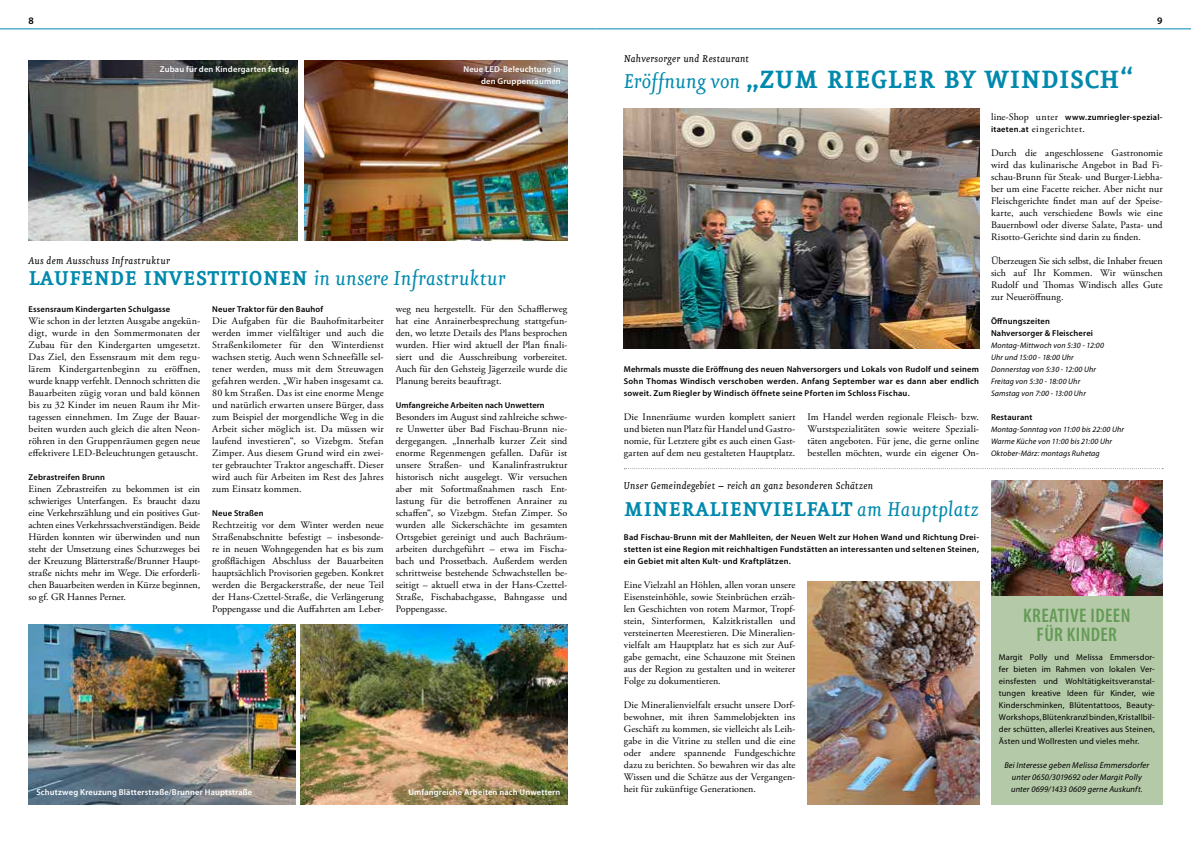
<style>
.page{position:relative;width:1191px;height:842px;background:#fff}
.page>*{position:absolute;margin:0;border:0;box-sizing:border-box;transform-origin:0 0}
.t1{font:700 30px "Eureka";color:#0089ad}
.t2{font:700 24px "Eureka";color:#0089ad}
.t3{font:600 condensed 19.7px/19.5px "Myriad";letter-spacing:.02em;color:#639a55;text-align:center}
.t4{font:italic 12px "Eureka";letter-spacing:.015em;color:#000}
.t5{font:10px/12px "Adobe Garamond Pro";letter-spacing:.01em;color:#000;text-align:justify}
.t6{font:10px "Adobe Garamond Pro";letter-spacing:.05em;color:#000}
.t7{font:600 10px "Myriad Pro";color:#000}
.t8{font:600 8.5px/12px "Myriad Pro";letter-spacing:.02em;color:#000;text-align:justify}
.t9{font:8.5px/12px "Myriad Pro";letter-spacing:.015em;color:#000;text-align:justify}
.t10{font:600 8.5px/12px "Myriad Pro";letter-spacing:.02em;color:#fff;text-align:right}
.t11{font:italic 8.5px/12px "Myriad Pro";letter-spacing:.015em;color:#000;text-align:center}
.t12{font:italic 8px/12px "Myriad Pro";letter-spacing:.015em;color:#000}
.s1{font-weight:400;font-style:italic}
.s2{font-weight:400;font-style:italic;font-size:24px}
.s3{font-family:"Adobe Garamond Pro";font-weight:400;font-size:10px}
.s4{font-family:"Myriad Pro";font-weight:600;font-size:8.5px}
</style>
<div class="page">
<img style="left:304px;top:60px;width:263px;height:180px">
<div style="left:991px;top:504px;width:171px;height:300px;background:#b4c9a7"></div>
<img style="left:624px;top:108px;width:355px;height:240px">
<svg style="left:624px;top:468px;width:539px;height:1px"></svg>
<img style="left:29px;top:60px;width:269px;height:180px">
<img style="left:29px;top:624px;width:266px;height:180px">
<img style="left:301px;top:624px;width:266px;height:180px">
<img style="left:991px;top:480px;width:171px;height:115px">
<img style="left:807px;top:581px;width:172px;height:223px">
<hr style="left:0;top:29px;width:595px;height:1px;background:#0089ad">
<hr style="left:595px;top:29px;width:596px;height:1px;background:#0089ad">
<p class="t7" style="left:28px;top:14px;width:7px">8</p>
<p class="t7" style="left:1157px;top:14px;width:7px">9</p>
<p class="t10" style="left:160px;top:63px;width:131px">Zubau für den Kindergarten fertig</p>
<p class="t10" style="left:463px;top:63px;width:99px">Neue LED-Beleuchtung in den Gruppenräumen</p>
<p class="t4" style="left:28px;top:255px;width:143px">Aus dem Ausschuss Infrastruktur</p>
<h2 class="t2" style="left:28px;top:267px;width:479px">LAUFENDE INVESTITIONEN <span class="s1">in unsere Infrastruktur</span></h2>
<p class="t8" style="left:29px;top:303px;width:143px">Essensraum Kindergarten Schulgasse</p>
<p class="t5" style="left:29px;top:315px;width:173px">Wie schon in der letzten Ausgabe angekün&shy;digt, wurde in den Sommermonaten der Zubau für den Kindergarten umgesetzt.<br>Das Ziel, den Essensraum mit dem regu&shy;lärem Kindergartenbeginn zu eröffnen, wurde knapp verfehlt. Dennoch schritten die Bauarbeiten zügig voran und bald können bis zu 32 Kinder im neuen Raum ihr Mit&shy;tagessen einnehmen. Im Zuge der Bauar&shy;beiten wurden auch gleich die alten Neon&shy;röhren in den Gruppenräumen gegen neue effektivere LED-Beleuchtungen getauscht.</p>
<p class="t8" style="left:29px;top:471px;width:78px">Zebrastreifen Brunn</p>
<p class="t5" style="left:29px;top:483px;width:173px">Einen Zebrastreifen zu bekommen ist ein schwieriges Unterfangen. Es braucht dazu eine Verkehrszählung und ein positives Gut&shy;achten eines Verkehrssachverständigen. Beide Hürden konnten wir überwinden und nun steht der Umsetzung eines Schutzweges bei der Kreuzung Blätterstraße/Brunner Haupt&shy;straße nichts mehr im Wege. Die erforderli&shy;chen Bauarbeiten werden in Kürze beginnen, so gf. GR Hannes Perner.</p>
<p class="t5" style="left:396px;top:303px;width:173px">weg neu hergestellt. Für den Schafflerweg hat eine Anrainerbesprechung stattgefun&shy;den, wo letzte Details des Plans besprochen wurden. Hier wird aktuell der Plan finali&shy;siert und die Ausschreibung vorbereitet.<br>Auch für den Gehsteig Jägerzeile wurde die Planung bereits beauftragt.</p>
<p class="t8" style="left:396px;top:399px;width:150px">Umfangreiche Arbeiten nach Unwettern</p>
<p class="t5" style="left:396px;top:411px;width:173px">Besonders im August sind zahlreiche schwe&shy;re Unwetter über Bad Fischau-Brunn nie&shy;dergegangen. „Innerhalb kurzer Zeit sind enorme Regenmengen gefallen. Dafür ist unsere Straßen- und Kanalinfrastruktur historisch nicht ausgelegt. Wir versuchen aber mit Sofortmaßnahmen rasch Ent&shy;lastung für die betroffenen Anrainer zu schaffen“, so Vizebgm. Stefan Zimper. So wurden alle Sickerschächte im gesamten Ortsgebiet gereinigt und auch Bachräum&shy;arbeiten durchgeführt – etwa im Fischa&shy;bach und Prossetbach. Außerdem werden schrittweise bestehende Schwachstellen be&shy;seitigt – aktuell etwa in der Hans-Czettel-Straße, Fischabachgasse, Bahngasse und Poppengasse.</p>
<p class="t8" style="left:212px;top:303px;width:112px">Neuer Traktor für den Bauhof</p>
<p class="t5" style="left:212px;top:315px;width:173px">Die Aufgaben für die Bauhofmitarbeiter werden immer vielfältiger und auch die Straßenkilometer für den Winterdienst wachsen stetig. Auch wenn Schneefälle sel&shy;tener werden, muss mit dem Streuwagen gefahren werden. „Wir haben insgesamt ca.<br>80 km Straßen. Das ist eine enorme Menge und natürlich erwarten unsere Bürger, dass zum Beispiel der morgendliche Weg in die Arbeit sicher möglich ist. Da müssen wir laufend investieren“, so Vizebgm. Stefan Zimper. Aus diesem Grund wird ein zwei&shy;ter gebrauchter Traktor angeschafft. Dieser wird auch für Arbeiten im Rest des Jahres zum Einsatz kommen.</p>
<p class="t8" style="left:212px;top:507px;width:53px">Neue Straßen</p>
<p class="t5" style="left:212px;top:519px;width:173px">Rechtzeitig vor dem Winter werden neue Straßenabschnitte befestigt – insbesonde&shy;re in neuen Wohngegenden hat es bis zum großflächigen Abschluss der Bauarbeiten hauptsächlich Provisorien gegeben. Konkret werden die Bergackerstraße, der neue Teil der Hans-Czettel-Straße, die Verlängerung Poppengasse und die Auffahrten am Leber-</p>
<p class="t10" style="left:36px;top:786px;width:217px">Schutzweg Kreuzung Blätterstraße/Brunner Hauptstraße</p>
<p class="t10" style="left:408px;top:786px;width:153px">Umfangreiche Arbeiten nach Unwettern</p>
<p class="t4" style="left:624px;top:53px;width:127px">Nahversorger und Restaurant</p>
<h1 class="t1" style="left:624px;top:66px;width:511px"><span class="s2">Eröffnung von</span> „ZUM RIEGLER BY WINDISCH“</h1>
<p class="t8" style="left:624px;top:363px;width:357px">Mehrmals musste die Eröffnung des neuen Nahversorgers und Lokals von Rudolf und seinem Sohn Thomas Windisch verschoben werden. Anfang September war es dann aber endlich soweit. Zum Riegler by Windisch öffnete seine Pforten im Schloss Fischau.</p>
<p class="t5" style="left:624px;top:411px;width:173px">Die Innenräume wurden komplett saniert und bieten nun Platz für Handel und Gastro&shy;nomie, für Letztere gibt es auch einen Gast&shy;garten auf dem neu gestalteten Hauptplatz.</p>
<p class="t5" style="left:807px;top:411px;width:173px">Im Handel werden regionale Fleisch- bzw.<br>Wurstspezialitäten sowie weitere Speziali&shy;täten angeboten. Für jene, die gerne online bestellen möchten, wurde ein eigener On-</p>
<p class="t4" style="left:624px;top:480px;width:251px">Unser Gemeindegebiet – reich an ganz besonderen Schätzen</p>
<h2 class="t2" style="left:624px;top:498px;width:357px">MINERALIENVIELFALT <span class="s1">am Hauptplatz</span></h2>
<p class="t8" style="left:624px;top:531px;width:357px">Bad Fischau-Brunn mit der Mahlleiten, der Neuen Welt zur Hohen Wand und Richtung Drei&shy;stetten ist eine Region mit reichhaltigen Fundstätten an interessanten und seltenen Steinen, ein Gebiet mit alten Kult- und Kraftplätzen.</p>
<p class="t5" style="left:624px;top:579px;width:173px">Eine Vielzahl an Höhlen, allen voran unsere Eisensteinhöhle, sowie Steinbrüchen erzäh&shy;len Geschichten von rotem Marmor, Tropf&shy;stein, Sinterformen, Kalzitkristallen und versteinerten Meerestieren. Die Mineralien&shy;vielfalt am Hauptplatz hat es sich zur Auf&shy;gabe gemacht, eine Schauzone mit Steinen aus der Region zu gestalten und in weiterer Folge zu dokumentieren.</p>
<p class="t5" style="left:624px;top:699px;width:173px">Die Mineralienvielfalt ersucht unsere Dorf&shy;bewohner, mit ihren Sammelobjekten ins Geschäft zu kommen, sie vielleicht als Leih&shy;gabe in die Vitrine zu stellen und die eine oder andere spannende Fundgeschichte dazu zu berichten. So bewahren wir das alte Wissen und die Schätze aus der Vergangen&shy;heit für zukünftige Generationen.</p>
<p class="t8" style="left:991px;top:111px;width:173px"><span class="s3">line-Shop unter</span> www.zumriegler-spezial-</p>
<p class="t6" style="left:991px;top:123px;width:96px"><span class="s4">itaeten.at</span> eingerichtet.</p>
<p class="t5" style="left:991px;top:147px;width:173px">Durch die angeschlossene Gastronomie wird das kulinarische Angebot in Bad Fi&shy;schau-Brunn für Steak- und Burger-Liebha&shy;ber um eine Facette reicher. Aber nicht nur Fleischgerichte findet man auf der Speise&shy;karte, auch verschiedene Bowls wie eine Bauernbowl oder diverse Salate, Pasta- und Risotto-Gerichte sind darin zu finden.</p>
<p class="t5" style="left:991px;top:255px;width:173px">Überzeugen Sie sich selbst, die Inhaber freuen sich auf Ihr Kommen. Wir wünschen Rudolf und Thomas Windisch alles Gute zur Neueröffnung.</p>
<p class="t8" style="left:991px;top:315px;width:103px">Öffnungszeiten<br>Nahversorger &amp; Fleischerei</p>
<p class="t12" style="left:991px;top:339px;width:114px">Montag-Mittwoch von 5:30 - 12:00<br>Uhr und 15:00 - 18:00 Uhr<br>Donnerstag von 5:30 - 12:00 Uhr<br>Freitag von 5:30 - 18:00 Uhr<br>Samstag von 7:00 - 13:00 Uhr</p>
<p class="t8" style="left:991px;top:411px;width:43px">Restaurant</p>
<p class="t12" style="left:991px;top:423px;width:135px">Montag-Sonntag von 11:00 bis 22:00 Uhr<br>Warme Küche von 11:00 bis 21:00 Uhr<br>Oktober-März: montags Ruhetag</p>
<h3 class="t3" style="left:1023px;top:606px;width:109px">KREATIVE IDEEN<br>FÜR KINDER</h3>
<p class="t9" style="left:998px;top:651px;width:157px">Margit Polly und Melissa Emmersdor&shy;fer bieten im Rahmen von lokalen Ver&shy;einsfesten und Wohltätigkeitsveranstal&shy;tungen kreative Ideen für Kinder, wie Kinderschminken, Blütentattoos, Beauty-Workshops, Blütenkranzl binden, Kristallbil&shy;der schütten, allerlei Kreatives aus Steinen, Ästen und Wollresten und vieles mehr.</p>
<p class="t11" style="left:1004px;top:759px;width:146px">Bei Interesse geben Melissa Emmersdorfer unter 0650/3019692 oder Margit Polly unter 0699/1433 0609 gerne Auskunft.</p>
</div>
